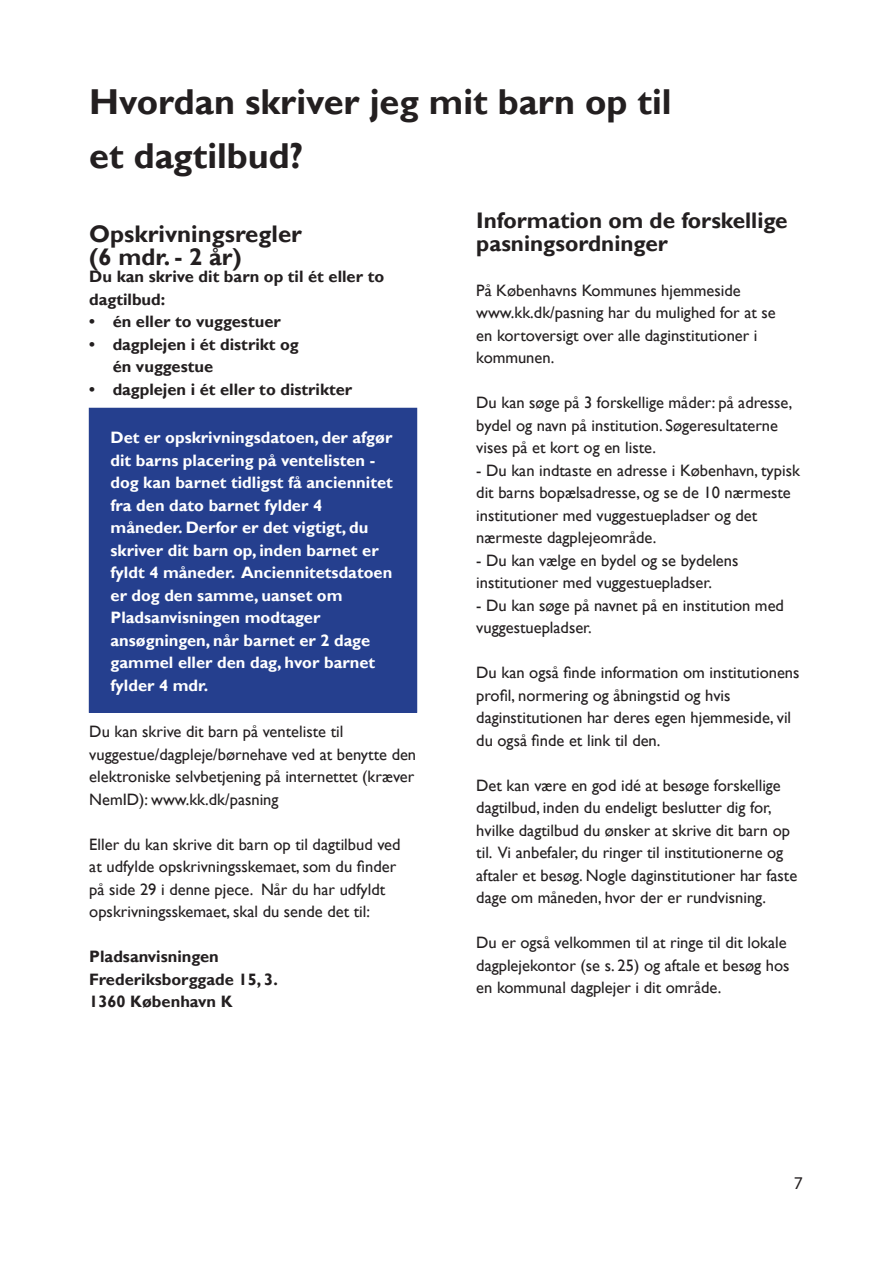
<style>
.page{position:relative;width:893px;height:1263px;background:#fff}
.page>*{position:absolute;margin:0;border:0;box-sizing:border-box;transform-origin:0 0}
.t1{font:700 36px/54px "Gill Sans";color:#231f20}
.t2{font:700 24px/22.5px "Gill Sans";color:#231f20}
.t3{font:700 22.5px/22.5px "Gill Sans";color:#231f20}
.t4{font:18px "Myriad Pro";color:#231f20}
.t5{font:16.5px/22.5px "Gill Sans";color:#231f20}
.t6{font:700 16.5px/22.5px "Gill Sans";color:#fff}
.t7{font:700 16.5px/22.5px "Gill Sans";color:#231f20}
</style>
<div class="page">
<div style="left:89px;top:408px;width:328px;height:304px;background:#253f8e"></div>
<h1 class="t1" style="left:89px;top:76px;width:584px">Hvordan skriver jeg mit barn op til et dagtilbud?</h1>
<h3 class="t3" style="left:476px;top:210px;width:313px">Information om de forskellige pasningsordninger</h3>
<p class="t5" style="left:476px;top:280px;width:301px">På Københavns Kommunes hjemmeside www.kk.dk/pasning har du mulighed for at se en kortoversigt over alle daginstitutioner i kommunen.</p>
<p class="t5" style="left:476px;top:393px;width:318px">Du kan søge på 3 forskellige måder: på adresse, bydel og navn på institution. Søgeresultaterne vises på et kort og en liste.</p>
<p class="t5" style="left:476px;top:460px;width:325px">- Du kan indtaste en adresse i København, typisk dit barns bopælsadresse, og se de 10 nærmeste institutioner med vuggestuepladser og det nærmeste dagplejeområde.</p>
<p class="t5" style="left:476px;top:550px;width:264px">- Du kan vælge en bydel og se bydelens institutioner med vuggestuepladser.</p>
<p class="t5" style="left:476px;top:595px;width:309px">- Du kan søge på navnet på en institution med vuggestuepladser.</p>
<p class="t5" style="left:476px;top:661px;width:325px">Du kan også finde information om institutionens profil, normering og åbningstid og hvis daginstitutionen har deres egen hjemmeside, vil du også finde et link til den.</p>
<p class="t5" style="left:476px;top:775px;width:323px">Det kan være en god idé at besøge forskellige dagtilbud, inden du endeligt beslutter dig for, hvilke dagtilbud du ønsker at skrive dit barn op til. Vi anbefaler, du ringer til institutionerne og aftaler et besøg. Nogle daginstitutioner har faste dage om måneden, hvor der er rundvisning.</p>
<p class="t5" style="left:476px;top:933px;width:315px">Du er også velkommen til at ringe til dit lokale dagplejekontor (se s. 25) og aftale et besøg hos en kommunal dagplejer i dit område.</p>
<h2 class="t2" style="left:89px;top:224px;width:214px">Opskrivningsregler (6 mdr. - 2 år)</h2>
<p class="t7" style="left:89px;top:266px;width:296px">Du kan skrive dit barn op til ét eller to dagtilbud:</p>
<p class="t7" style="left:89px;top:310px;width:193px">• én eller to vuggestuer</p>
<p class="t7" style="left:113px;top:333px;width:188px;text-indent:-23px">• dagplejen i ét distrikt og én vuggestue</p>
<p class="t7" style="left:89px;top:378px;width:265px">• dagplejen i ét eller to distrikter</p>
<p class="t6" style="left:111px;top:427px;width:284px">Det er opskrivningsdatoen, der afgør dit barns placering på ventelisten - dog kan barnet tidligst få anciennitet fra den dato barnet fylder 4 måneder. Derfor er det vigtigt, du skriver dit barn op, inden barnet er fyldt 4 måneder. Anciennitetsdatoen er dog den samme, uanset om<br>Pladsanvisningen modtager ansøgningen, når barnet er 2 dage gammel eller den dag, hvor barnet fylder 4 mdr.</p>
<p class="t5" style="left:89px;top:722px;width:328px">Du kan skrive dit barn på venteliste til vuggestue/dagpleje/børnehave ved at benytte den elektroniske selvbetjening på internettet (kræver NemID): www.kk.dk/pasning</p>
<p class="t5" style="left:89px;top:834px;width:313px">Eller du kan skrive dit barn op til dagtilbud ved at udfylde opskrivningsskemaet, som du finder på side 29 i denne pjece. Når du har udfyldt opskrivningsskemaet, skal du sende det til:</p>
<p class="t7" style="left:89px;top:946px;width:190px">Pladsanvisningen<br>Frederiksborggade 15, 3.<br>1360 København K</p>
<p class="t4" style="left:794px;top:1176px;width:11px">7</p>
</div>
